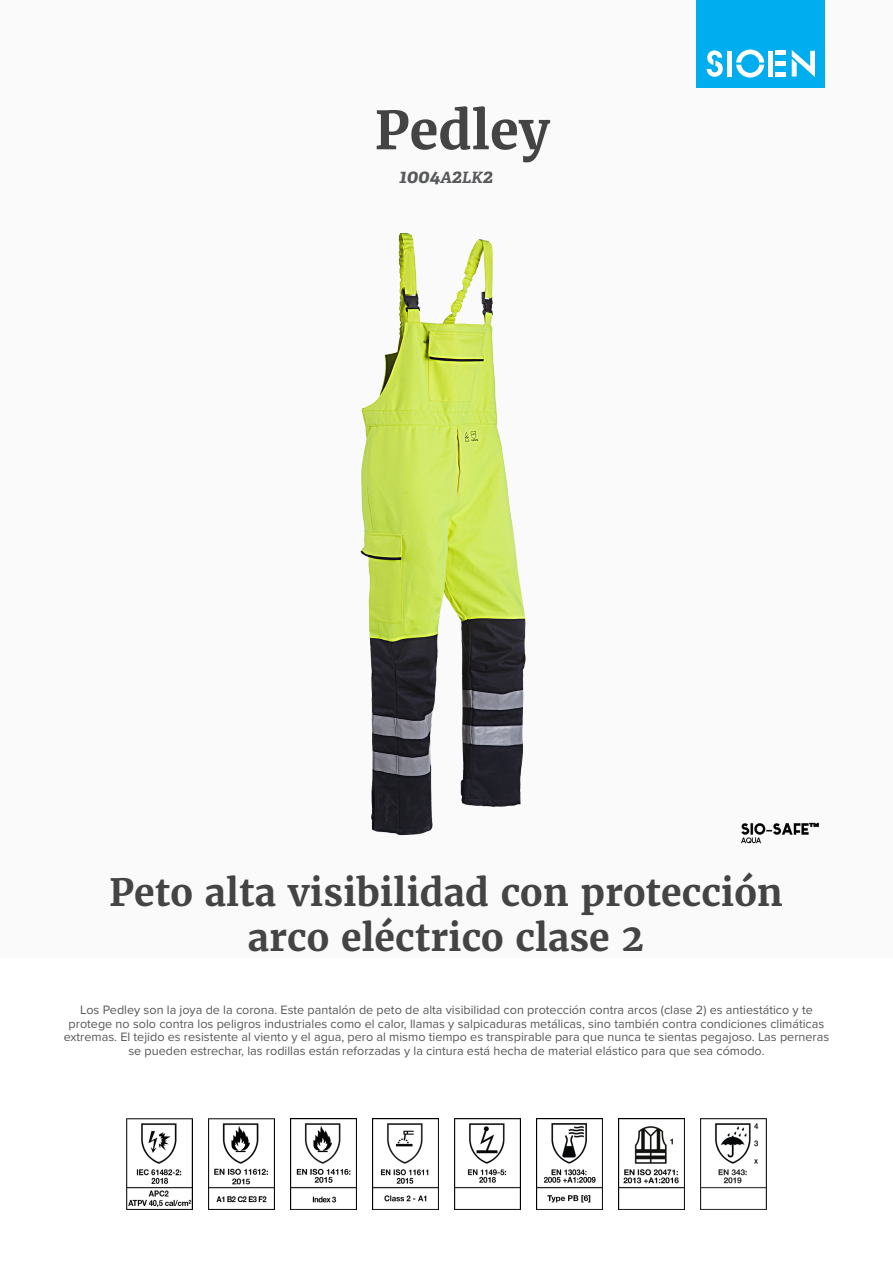
<style>
.page{position:relative;width:893px;height:1263px;background:#fff}
.page>*{position:absolute;margin:0;border:0;box-sizing:border-box;transform-origin:0 0}
.product_name{font:700 52.5px "Merriweather";color:#444}
.product_h2{font:700 37.5px/45px "Merriweather";color:#444;text-align:center}
.product_ref{font:italic 700 19.5px "Adelle";color:#57585a}
.product_description{font:12.6px/13.6px "Proxima Nova";color:#57585a;text-align:center}
.s1{font-size:15.6px}
</style>
<div class="page">
<div style="left:0;top:0;width:893px;height:957px;background:#fafafa"></div>
<div style="left:697px;top:0;width:128px;height:88px;background:#00aeef"></div>
<svg style="left:707px;top:50px;width:16px;height:27px"></svg>
<svg style="left:736px;top:50px;width:28px;height:28px"></svg>
<div style="left:727px;top:51px;width:5px;height:26px;background:#fff"></div>
<div style="left:768px;top:51px;width:5px;height:26px;background:#fff"></div>
<div style="left:775px;top:72px;width:11px;height:5px;background:#fff"></div>
<div style="left:775px;top:61px;width:11px;height:5px;background:#fff"></div>
<hr style="left:775px;top:51px;width:11px;height:4px;background:#fff">
<svg style="left:792px;top:50px;width:23px;height:27px"></svg>
<img style="left:741px;top:822px;width:78px;height:22px">
<img style="left:126px;top:1118px;width:67px;height:92px">
<img style="left:208px;top:1118px;width:66px;height:92px">
<img style="left:290px;top:1118px;width:66px;height:92px">
<img style="left:372px;top:1118px;width:66px;height:92px">
<img style="left:454px;top:1118px;width:67px;height:92px">
<img style="left:536px;top:1118px;width:67px;height:92px">
<img style="left:618px;top:1118px;width:67px;height:92px">
<img style="left:700px;top:1118px;width:67px;height:92px">
<img style="left:360px;top:233px;width:166px;height:603px">
<p class="product_name" style="left:374px;top:97px;width:177px">Pedley</p>
<p class="product_ref" style="left:399px;top:164px;width:95px">1004<span class="s1">A</span>2<span class="s1">LK</span>2</p>
<p class="product_h2" style="left:109px;top:869px;width:675px">Peto alta visibilidad con protección arco eléctrico clase 2</p>
<p class="product_description" style="left:64px;top:1002px;width:767px">Los Pedley son la joya de la corona. Este pantalón de peto de alta visibilidad con protección contra arcos (clase 2) es antiestático y te protege no solo contra los peligros industriales como el calor, llamas y salpicaduras metálicas, sino también contra condiciones climáticas extremas. El tejido es resistente al viento y el agua, pero al mismo tiempo es transpirable para que nunca te sientas pegajoso. Las perneras se pueden estrechar, las rodillas están reforzadas y la cintura está hecha de material elástico para que sea cómodo.</p>
</div>
